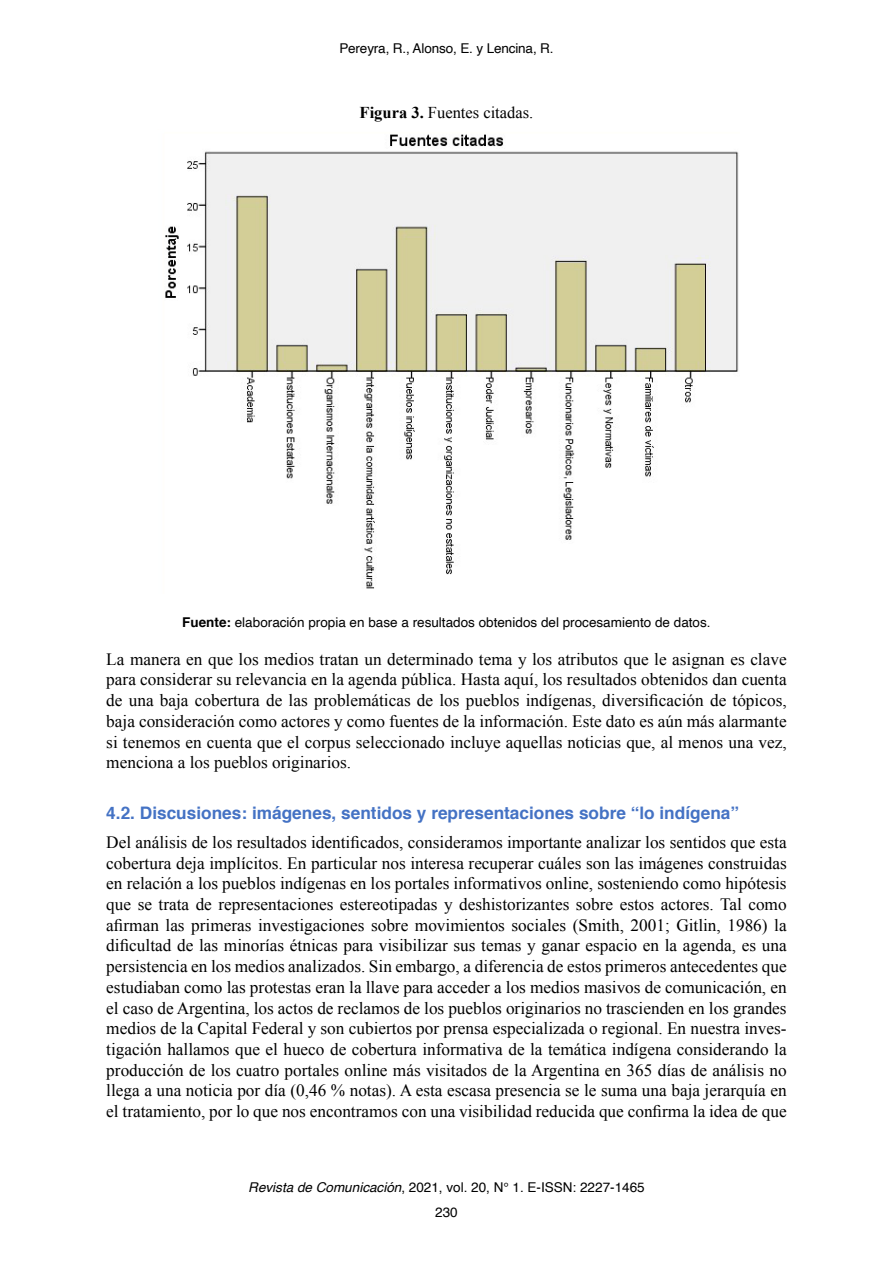
<style>
.page{position:relative;width:893px;height:1263px;background:#fff}
.page>*{position:absolute;margin:0;border:0;box-sizing:border-box;transform-origin:0 0}
.t1{font:17.25px/20.7px "Times New Roman";color:#000;text-align:justify}
.t2{font:700 17.25px "Helvetica";color:#4472c4}
.t3{font:16.5px "Times New Roman";color:#000}
.t4{font:13.5px/24.8px "Helvetica";color:#000;text-align:center}
.s1{font-weight:700}
.s2{font-style:italic}
</style>
<div class="page">
<img style="left:165px;top:134px;width:574px;height:455px">
<p class="t4" style="left:339px;top:36px;width:216px">Pereyra, R., Alonso, E. y Lencina, R.</p>
<p class="t3" style="left:360px;top:101px;width:175px"><span class="s1">Figura 3.</span> Fuentes citadas.</p>
<p class="t4" style="left:182px;top:610px;width:530px"><span class="s1">Fuente:</span> elaboración propia en base a resultados obtenidos del procesamiento de datos.</p>
<p class="t1" style="left:106px;top:648px;width:682px">La manera en que los medios tratan un determinado tema y los atributos que le asignan es clave para considerar su relevancia en la agenda pública. Hasta aquí, los resultados obtenidos dan cuenta de una baja cobertura de las problemáticas de los pueblos indígenas, diversificación de tópicos, baja consideración como actores y como fuentes de la información. Este dato es aún más alarmante si tenemos en cuenta que el corpus seleccionado incluye aquellas noticias que, al menos una vez, menciona a los pueblos originarios.</p>
<p class="t2" style="left:106px;top:799px;width:634px">4.2. Discusiones: imágenes, sentidos y representaciones sobre “lo indígena”</p>
<p class="t1" style="left:106px;top:831px;width:682px">Del análisis de los resultados identificados, consideramos importante analizar los sentidos que esta cobertura deja implícitos. En particular nos interesa recuperar cuáles son las imágenes construidas en relación a los pueblos indígenas en los portales informativos online, sosteniendo como hipótesis que se trata de representaciones estereotipadas y deshistorizantes sobre estos actores. Tal como afirman las primeras investigaciones sobre movimientos sociales (Smith, 2001; Gitlin, 1986) la dificultad de las minorías étnicas para visibilizar sus temas y ganar espacio en la agenda, es una persistencia en los medios analizados. Sin embargo, a diferencia de estos primeros antecedentes que estudiaban como las protestas eran la llave para acceder a los medios masivos de comunicación, en el caso de Argentina, los actos de reclamos de los pueblos originarios no trascienden en los grandes medios de la Capital Federal y son cubiertos por prensa especializada o regional. En nuestra inves&shy;tigación hallamos que el hueco de cobertura informativa de la temática indígena considerando la producción de los cuatro portales online más visitados de la Argentina en 365 días de análisis no llega a una noticia por día (0,46 % notas). A esta escasa presencia se le suma una baja jerarquía en el tratamiento, por lo que nos encontramos con una visibilidad reducida que confirma la idea de que</p>
<p class="t4" style="left:248px;top:1175px;width:398px"><span class="s2">Revista de Comunicación</span>, 2021, vol. 20, N° 1. E-ISSN: 2227-1465<br>230</p>
</div>
